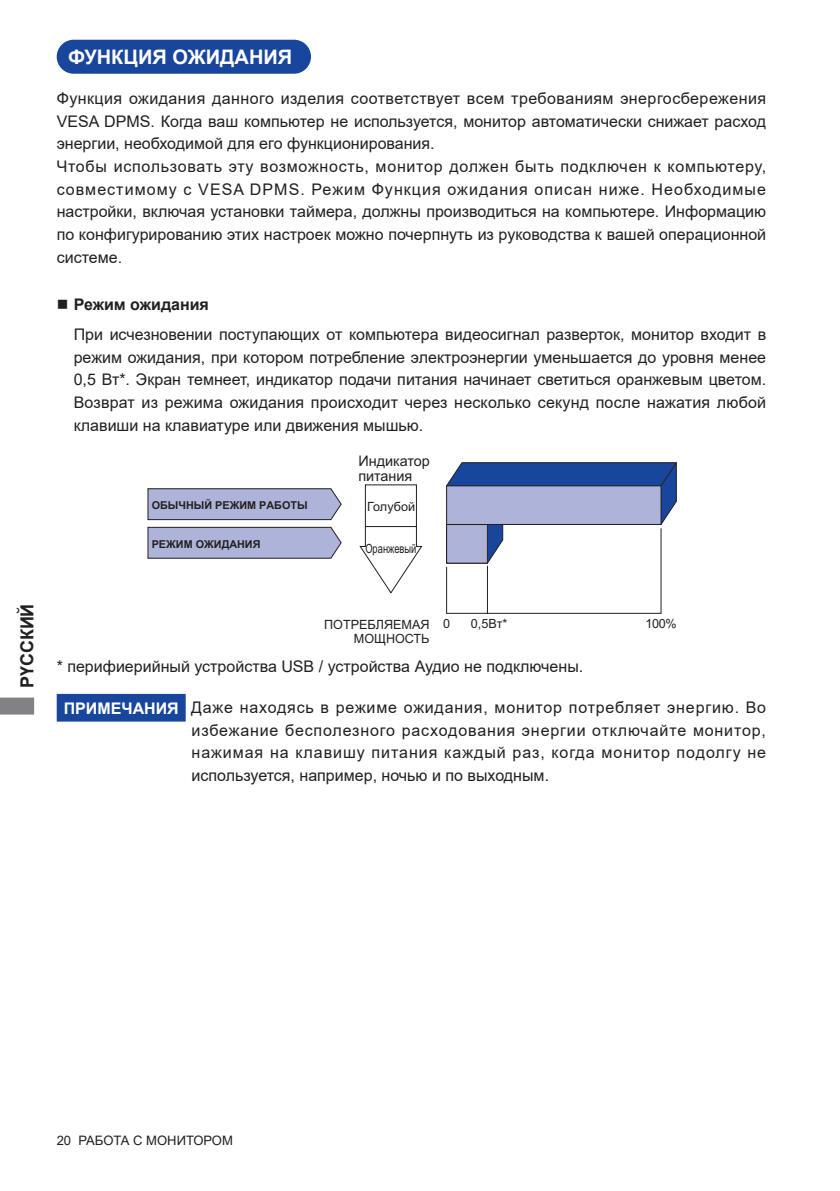
<style>
.page{position:relative;width:840px;height:1191px;background:#fff}
.page>*{position:absolute;margin:0;border:0;box-sizing:border-box;transform-origin:0 0}
.t1{font:700 20px "Arial";color:#fff}
.t2{font:700 18px "Arial";color:#231f20}
.t3{font:16px/22.6px "Arial";color:#231f20;text-align:justify}
.t4{font:700 16px "Arial";color:#fff}
.t5{font:14.6px/14.6px "Arial";color:#231f20}
.t6{font:13px "Arial";color:#231f20}
.t7{font:12.8px/14.6px "Arial";color:#231f20;text-align:right}
.t8{font:12.8px "Arial";color:#231f20;scale:.73 1}
.t9{font:700 10.8px "Arial";color:#231f20}
.s1{font-weight:700}
</style>
<div class="page">
<svg style="left:0;top:697px;width:34px;height:17px"></svg>
<div style="left:58px;top:41px;width:252px;height:32px;background:#18469d;border-radius:16px"></div>
<div style="left:57px;top:40px;width:254px;height:34px;border:2px solid #18469d;border-radius:16px"></div>
<svg style="left:446px;top:462px;width:230px;height:152px"></svg>
<svg style="left:147px;top:484px;width:275px;height:110px"></svg>
<div style="left:57px;top:694px;width:128px;height:27px;background:#18469d"></div>
<p class="t2" style="left:14px;top:688px;width:86px;rotate:-90deg">РҮССКИЙ</p>
<p class="t1" style="left:68px;top:43px;width:225px">ФУНКЦИЯ ОЖИДАНИЯ</p>
<p class="t3" style="left:57px;top:87px;width:710px;text-align:left">Функция ожидания данного изделия соответствует всем требованиям энергосбережения VESA DPMS. Когда ваш компьютер не используется, монитор автоматически снижает расход энергии, необходимой для его функционирования.<br>Чтобы использовать эту возможность, монитор должен быть подключен к компьютеру, совместимому с VESA DPMS. Режим Функция ожидания описан ниже. Необходимые настройки, включая установки таймера, должны производиться на компьютере. Информацию по конфигурированию этих настроек можно почерпнуть из руководства к вашей операционной системе.</p>
<p class="t3" style="left:74px;top:289px;width:693px;line-height:30.2px;text-indent:-17px">■ <span class="s1">Режим ожидания<br></span>При исчезновении поступающих от компьютера видеосигнал разверток, монитор входит в</p>
<p class="t3" style="left:74px;top:345px;width:693px">режим ожидания, при котором потребление электроэнергии уменьшается до уровня менее 0,5 Вт*. Экран темнеет, индикатор подачи питания начинает светиться оранжевым цветом.<br>Возврат из режима ожидания происходит через несколько секунд после нажатия любой клавиши на клавиатуре или движения мышью.</p>
<p class="t9" style="left:152px;top:498px;width:157px">ОБЫЧНЫЙ РЕЖИМ РАБОТЫ</p>
<p class="t9" style="left:152px;top:536px;width:110px">РЕЖИМ ОЖИДАНИЯ</p>
<p class="t5" style="left:358px;top:454px;width:73px">Индикатор питания</p>
<p class="t7" style="left:367px;top:499px;width:49px">Голубой</p>
<p class="t8" style="left:365px;top:540px;width:71px">Oранжевый</p>
<p class="t7" style="left:324px;top:617px;width:107px">ПОТРЕБЛЯЕМАЯ<br>МОЩНОСТЬ</p>
<p class="t7" style="left:443px;top:616px;width:9px">0</p>
<p class="t7" style="left:470px;top:616px;width:38px">0,5Вт*</p>
<p class="t7" style="left:645px;top:616px;width:33px">100%</p>
<p class="t3" style="left:57px;top:654px;width:528px">* перифиерийный устройства USB / устройства Аудио не подключены.</p>
<p class="t4" style="left:64px;top:697px;width:117px">ПРИМЕЧАНИЯ</p>
<p class="t3" style="left:191px;top:696px;width:576px">Даже находясь в режиме ожидания, монитор потребляет энергию. Во избежание бесполезного расходования энергии отключайте монитор, нажимая на клавишу питания каждый раз, когда монитор подолгу не используется, например, ночью и по выходным.</p>
<p class="t6" style="left:57px;top:1131px;width:177px">20 РАБОТА С МОНИТОРОМ</p>
</div>
